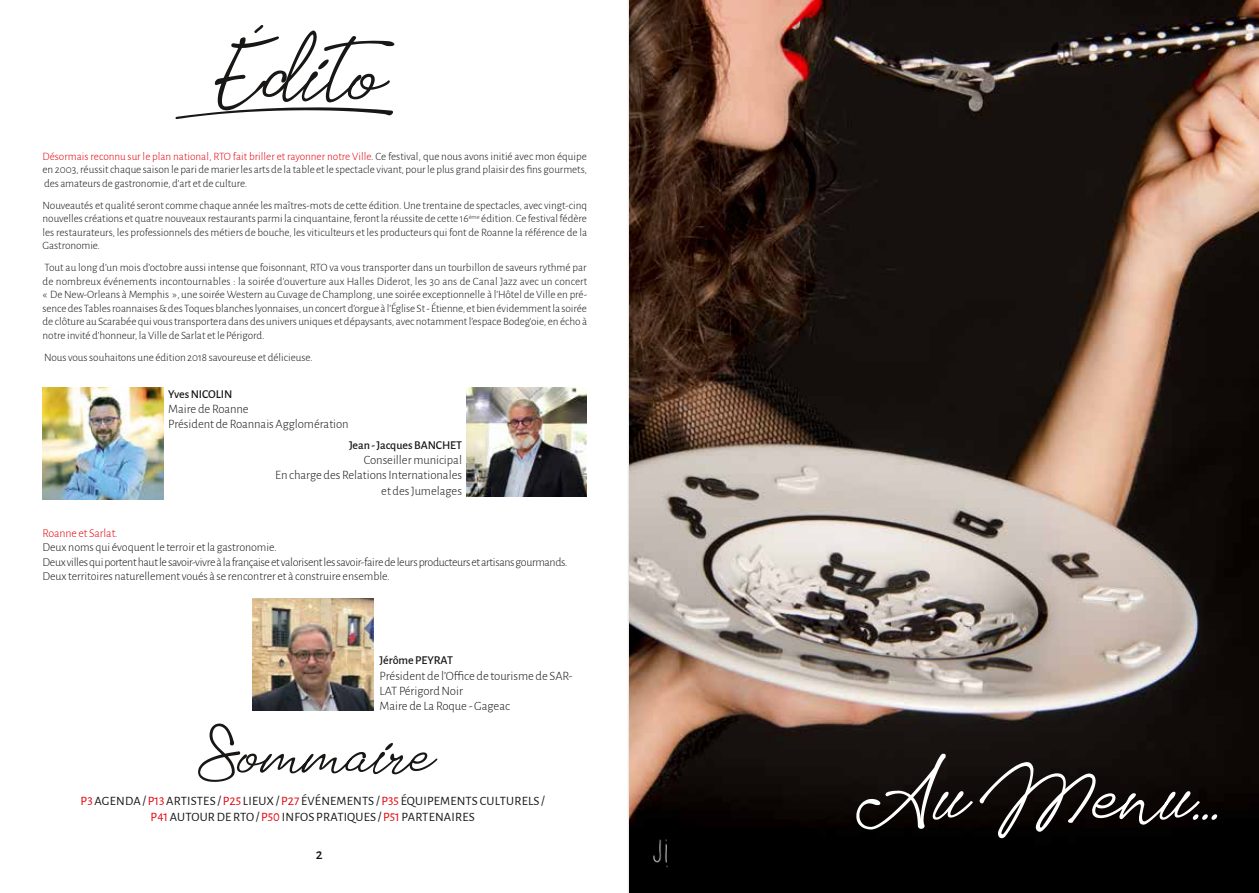
<style>
.page{position:relative;width:1259px;height:893px;background:#fff}
.page>*{position:absolute;margin:0;border:0;box-sizing:border-box;transform-origin:0 0}
.t1{font:500 15px "Alegreya Sans";color:#181716}
.t2{font:300 12.75px/15.3px "Alegreya Sans";letter-spacing:-.005em;color:#181716}
.t3{font:12.75px/15.3px "Alegreya Sans";letter-spacing:.015em;color:#181716;text-align:center}
.t4{font:300 12px/14.4px "Alegreya Sans";letter-spacing:-.025em;color:#181716}
.t5{font:500 12px "Alegreya Sans";letter-spacing:-.005em;color:#181716}
.t6{font:300 12px "Alegreya Sans";letter-spacing:-.005em;color:#e3000b}
.t7{font:300 11.25px/13.5px "Alegreya Sans";letter-spacing:-.005em;color:#181716;text-align:justify}
.s1{color:#e3000b}
</style>
<div class="page">
<img style="left:467px;top:388px;width:119px;height:109px">
<img style="left:43px;top:388px;width:120px;height:112px">
<img style="left:253px;top:599px;width:120px;height:112px">
<img style="left:629px;top:0;width:630px;height:893px">
<svg style="left:856px;top:754px;width:361px;height:84px;background:#282422"></svg>
<svg style="left:175px;top:25px;width:219px;height:94px"></svg>
<svg style="left:198px;top:723px;width:239px;height:59px"></svg>
<img style="left:643px;top:836px;width:36px;height:36px">
<p class="t7" style="left:43px;top:149px;width:546px"><span class="s1">Désormais reconnu sur le plan national, RTO fait briller et rayonner notre Ville</span>. Ce festival, que nous avons initié avec mon équipe en 2003, réussit chaque saison le pari de marier les arts de la table et le spectacle vivant, pour le plus grand plaisir des fins gourmets, des amateurs de gastronomie, d’art et de culture.</p>
<p class="t7" style="left:43px;top:198px;width:546px">Nouveautés et qualité seront comme chaque année les maîtres-mots de cette édition. Une trentaine de spectacles, avec vingt-cinq nouvelles créations et quatre nouveaux restaurants parmi la cinquantaine, feront la réussite de cette 16<sup>ème</sup> édition. Ce festival fédère les restaurateurs, les professionnels des métiers de bouche, les viticulteurs et les producteurs qui font de Roanne la référence de la Gastronomie.</p>
<p class="t7" style="left:43px;top:261px;width:546px">Tout au long d’un mois d’octobre aussi intense que foisonnant, RTO va vous transporter dans un tourbillon de saveurs rythmé par de nombreux événements incontournables : la soirée d’ouverture aux Halles Diderot, les 30 ans de Canal Jazz avec un concert « De New-Orleans à Memphis », une soirée Western au Cuvage de Champlong, une soirée exceptionnelle à l’Hôtel de Ville en pré&shy;sence des Tables roannaises &amp; des Toques blanches lyonnaises, un concert d’orgue à l’Église St - Étienne, et bien évidemment la soirée de clôture au Scarabée qui vous transportera dans des univers uniques et dépaysants, avec notamment l’espace Bodeg’oie, en écho à notre invité d’honneur, la Ville de Sarlat et le Périgord.</p>
<p class="t7" style="left:44px;top:350px;width:270px">Nous vous souhaitons une édition 2018 savoureuse et délicieuse.</p>
<p class="t5" style="left:168px;top:385px;width:66px">Yves NICOLIN</p>
<p class="t2" style="left:168px;top:401px;width:182px">Maire de Roanne<br>Président de Roannais Agglomération</p>
<p class="t5" style="left:349px;top:436px;width:114px">Jean - Jacques BANCHET</p>
<p class="t2" style="left:275px;top:452px;width:188px;text-align:right">Conseiller municipal<br>En charge des Relations Internationales et des Jumelages</p>
<p class="t6" style="left:43px;top:525px;width:77px">Roanne et Sarlat.</p>
<p class="t4" style="left:43px;top:540px;width:527px">Deux noms qui évoquent le terroir et la gastronomie.<br>Deux villes qui portent haut le savoir-vivre à la française et valorisent les savoir-faire de leurs producteurs et artisans gourmands.<br>Deux territoires naturellement voués à se rencontrer et à construire ensemble.</p>
<p class="t5" style="left:379px;top:652px;width:75px">Jérôme PEYRAT</p>
<p class="t2" style="left:379px;top:667px;width:194px">Président de l’Office de tourisme de SAR-<br>LAT Périgord Noir<br>Maire de La Roque - Gageac</p>
<p class="t3" style="left:81px;top:793px;width:466px"><span class="s1">P3</span> AGENDA / <span class="s1">P13</span> ARTISTES / <span class="s1">P25</span> LIEUX / <span class="s1">P27</span> ÉVÉNEMENTS / <span class="s1">P35</span> ÉQUIPEMENTS CULTURELS /<br><span class="s1">P41</span> AUTOUR DE RTO / <span class="s1">P50</span> INFOS PRATIQUES / <span class="s1">P51</span> PARTENAIRES</p>
<h1 class="t1" style="left:316px;top:844px;width:8px">2</h1>
</div>
